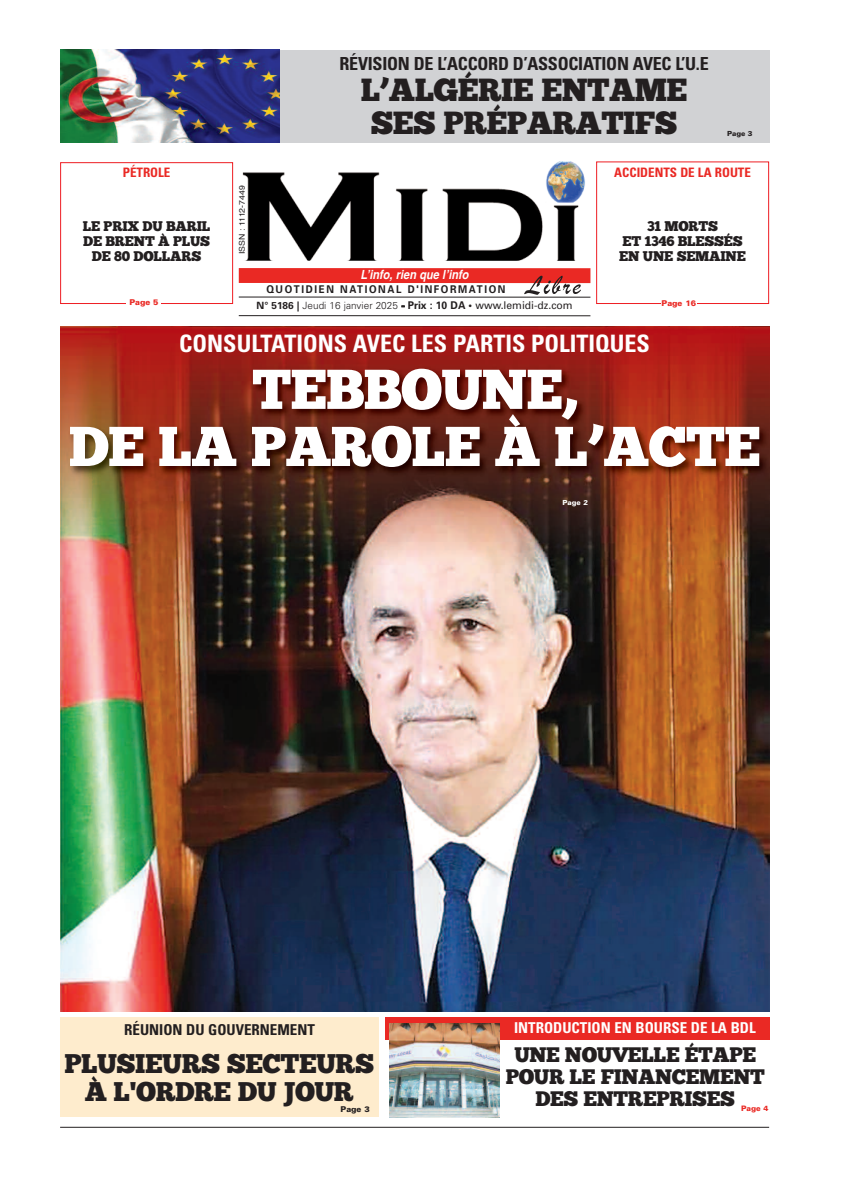
<style>
.page{position:relative;width:841px;height:1184px;background:#fff}
.page>*{position:absolute;margin:0;border:0;box-sizing:border-box;transform-origin:0 0}
.t1{font:56px/57.1px "Chunk Five";letter-spacing:-.02em;color:#fff;text-align:center}
.t2{font:32px/33px "Chunk Five";letter-spacing:-.02em;color:#231f20;text-align:center}
.t3{font:27px/28px "Chunk Five";letter-spacing:-.02em;color:#231f20;text-align:center}
.t4{font:700 condensed 24px "Univers";color:#fff}
.t5{font:21px/22px "Chunk Five";letter-spacing:-.02em;color:#231f20;text-align:center}
.t6{font:700 condensed 18px "Univers";letter-spacing:-.015em;color:#231f20}
.t7{font:700 condensed 15px "Univers";color:#fff}
.t8{font:700 condensed 15px "Univers";color:#231f20}
.t9{font:14.1px/15.1px "Chunk Five";letter-spacing:-.02em;color:#231f20;text-align:center}
.t10{font:14px/15px "Chunk Five";letter-spacing:-.02em;color:#231f20;text-align:center}
.t11{font:700 condensed 13px "Univers";color:#ea2924}
.t12{font:italic 700 12.6px "Helvetica";color:#fff;scale:.87 1}
.t13{font:700 10.7px "Univers";letter-spacing:.165em;color:#231f20;scale:.91 1}
.t14{font:300 10px "Univers";color:#231f20}
.t15{font:8px "Helvetica";color:#231f20;scale:1.1 1}
.t16{font:900 8px "Univers";color:#ea2924}
.t17{font:900 8px "Univers";color:#231f20}
.t18{font:900 7.5px "Univers";color:#ea2924}
.t19{font:900 7px "Univers";color:#231f20}
.t20{font:900 7px "Univers";color:#fff}
.s1{font-weight:700}
.s2{font-weight:900}
.s3{font-weight:700;font-size:10.7px}
.s4{font-weight:400;font-size:10.7px}
</style>
<div class="page">
<div style="left:60px;top:162px;width:173px;height:142px;border:1px solid #ee1d23"></div>
<div style="left:596px;top:161px;width:173px;height:143px;border:1px solid #ee1d23"></div>
<img style="left:242px;top:161px;width:343px;height:100px">
<hr style="left:239px;top:315px;width:351px;height:1px;background:#231f20">
<hr style="left:239px;top:297px;width:351px;height:1px;background:#231f20">
<div style="left:239px;top:268px;width:351px;height:15px;background:#ea2924"></div>
<hr style="left:60px;top:1127px;width:709px;height:1px;background:#231f20">
<div style="left:127px;top:299px;width:34px;height:9px;background:#fff"></div>
<div style="left:660px;top:300px;width:36px;height:9px;background:#fff"></div>
<div style="left:60px;top:50px;width:709px;height:92px;background:#d1d2d4"></div>
<img style="left:60px;top:556px;width:709px;height:456px">
<img style="left:60px;top:501px;width:709px;height:55px">
<img style="left:60px;top:327px;width:709px;height:30px">
<svg style="left:524px;top:276px;width:57px;height:19px"></svg>
<img style="left:60px;top:50px;width:219px;height:93px">
<div style="left:60px;top:1017px;width:318px;height:100px;background:#feeccd"></div>
<div style="left:385px;top:1017px;width:384px;height:23px;background:#ea2924"></div>
<img style="left:389px;top:1023px;width:110px;height:94px">
<img style="left:60px;top:357px;width:710px;height:144px">
<h3 class="t6" style="left:339px;top:57px;width:371px">RÉVISION DE L’ACCORD D’ASSOCIATION AVEC L’U.E</h3>
<h2 class="t2" style="left:361px;top:74px;width:328px">L’ALGÉRIE ENTAME<br>SES PRÉPARATIFS</h2>
<p class="t19" style="left:727px;top:131px;width:27px">Page 3</p>
<h3 class="t11" style="left:123px;top:168px;width:49px">PÉTROLE</h3>
<h3 class="t11" style="left:614px;top:167px;width:138px">ACCIDENTS DE LA ROUTE</h3>
<p class="t15" style="left:238px;top:254px;width:64px;rotate:-90deg">ISSN : 1112-7449</p>
<h3 class="t10" style="left:83px;top:219px;width:129px">LE PRIX DU BARIL<br>DE BRENT À PLUS<br>DE 80 DOLLARS</h3>
<h3 class="t9" style="left:619px;top:218px;width:128px">31 MORTS<br>ET 1346 BLESSÉS<br>EN UNE SEMAINE</h3>
<p class="t12" style="left:360px;top:269px;width:126px">L’info, rien que l’info</p>
<p class="t13" style="left:266px;top:285px;width:264px">QUOTIDIEN NATIONAL D'INFORMATION</p>
<p class="t16" style="left:129px;top:299px;width:31px">Page 5</p>
<p class="t16" style="left:661px;top:300px;width:36px">Page 16</p>
<p class="t14" style="left:257px;top:302px;width:317px"><span class="s1">N° 5186</span> <span class="s2">|</span> Jeudi 16 janvier 2025 <span class="s3">- Prix : 10 DA •</span> <span class="s4">www.lemidi-dz.com</span></p>
<h3 class="t4" style="left:179px;top:335px;width:472px">CONSULTATIONS AVEC LES PARTIS POLITIQUES</h3>
<h1 class="t1" style="left:69px;top:361px;width:693px">TEBBOUNE,<br>DE LA PAROLE À L’ACTE</h1>
<p class="t20" style="left:562px;top:500px;width:27px">Page 2</p>
<h3 class="t8" style="left:124px;top:1024px;width:192px">RÉUNION DU GOUVERNEMENT</h3>
<h3 class="t7" style="left:514px;top:1022px;width:243px">INTRODUCTION EN BOURSE DE LA BDL</h3>
<h3 class="t5" style="left:505px;top:1044px;width:261px">UNE NOUVELLE ÉTAPE<br>POUR LE FINANCEMENT<br>DES ENTREPRISES</h3>
<h3 class="t3" style="left:64px;top:1049px;width:311px">PLUSIEURS SECTEURS<br>À L'ORDRE DU JOUR</h3>
<p class="t17" style="left:340px;top:1106px;width:31px">Page 3</p>
<p class="t18" style="left:741px;top:1105px;width:29px">Page 4</p>
</div>
